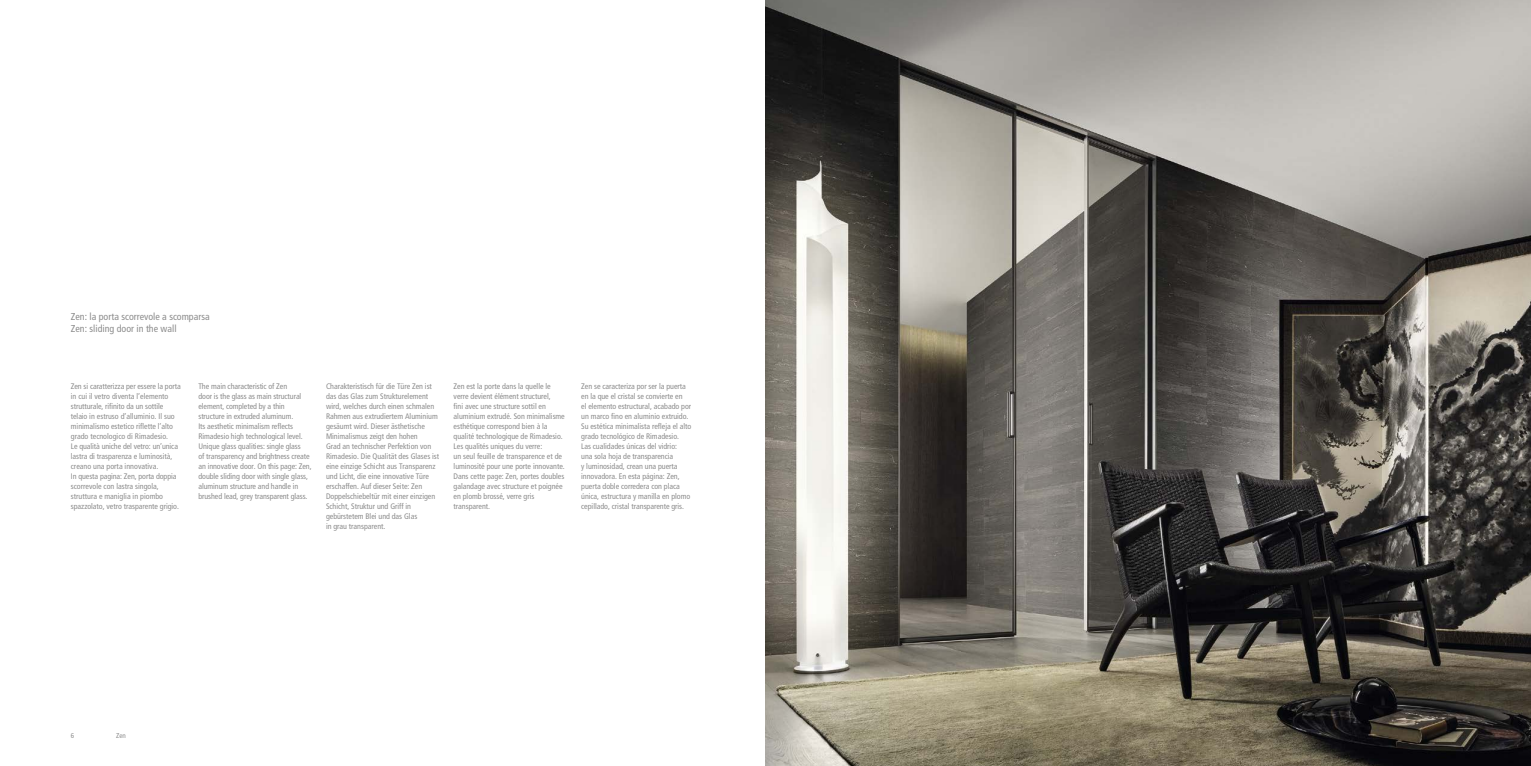
<style>
.page{position:relative;width:1531px;height:766px;background:#fff}
.page>*{position:absolute;margin:0;border:0;box-sizing:border-box;transform-origin:0 0}
.t1{font:condensed 10px/12px "Frutiger";color:#8d8d8d}
.t2{font:condensed 8px/10px "Frutiger";letter-spacing:-.005em;color:#8d8d8d}
.t3{font:condensed 7px "Frutiger";color:#8d8d8d}
</style>
<div class="page">
<img style="left:765px;top:0;width:766px;height:765px">
<p class="t1" style="left:71px;top:310px;width:140px">Zen: la porta scorrevole a scomparsa<br>Zen: sliding door in the wall</p>
<p class="t2" style="left:71px;top:381px;width:111px">Zen si caratterizza per essere la porta in cui il vetro diventa l’elemento strutturale, rifinito da un sottile telaio in estruso d’alluminio. Il suo minimalismo estetico riflette l’alto grado tecnologico di Rimadesio.<br>Le qualità uniche del vetro: un’unica lastra di trasparenza e luminosità, creano una porta innovativa.<br>In questa pagina: Zen, porta doppia scorrevole con lastra singola, struttura e maniglia in piombo spazzolato, vetro trasparente grigio.</p>
<p class="t2" style="left:198px;top:381px;width:115px">The main characteristic of Zen<br>door is the glass as main structural element, completed by a thin structure in extruded aluminum.<br>Its aesthetic minimalism reflects Rimadesio high technological level.<br>Unique glass qualities: single glass<br>of transparency and brightness create an innovative door. On this page: Zen, double sliding door with single glass, aluminum structure and handle in brushed lead, grey transparent glass.</p>
<p class="t2" style="left:326px;top:381px;width:115px">Charakteristisch für die Türe Zen ist das das Glas zum Strukturelement wird, welches durch einen schmalen Rahmen aus extrudiertem Aluminium gesäumt wird. Dieser ästhetische Minimalismus zeigt den hohen<br>Grad an technischer Perfektion von Rimadesio. Die Qualität des Glases ist eine einzige Schicht aus Transparenz und Licht, die eine innovative Türe erschaffen. Auf dieser Seite: Zen Doppelschiebeltür mit einer einzigen Schicht, Struktur und Griff in gebürstetem Blei und das Glas<br>in grau transparent.</p>
<p class="t2" style="left:454px;top:381px;width:113px">Zen est la porte dans la quelle le verre devient élément structurel,<br>fini avec une structure sottil en aluminium extrudé. Son minimalisme esthétique correspond bien à la qualité technologique de Rimadesio.<br>Les qualités uniques du verre:<br>un seul feuille de transparence et de luminosité pour une porte innovante.<br>Dans cette page: Zen, portes doubles galandage avec structure et poignée en plomb brossé, verre gris transparent.</p>
<p class="t2" style="left:581px;top:381px;width:112px">Zen se caracteriza por ser la puerta en la que el cristal se convierte en<br>el elemento estructural, acabado por un marco fino en aluminio extruido.<br>Su estética minimalista refleja el alto grado tecnológico de Rimadesio.<br>Las cualidades únicas del vidrio:<br>una sola hoja de transparencia<br>y luminosidad, crean una puerta innovadora. En esta página: Zen, puerta doble corredera con placa única, estructura y manilla en plomo cepillado, cristal transparente gris.</p>
<p class="t3" style="left:71px;top:731px;width:5px">6</p>
<p class="t3" style="left:116px;top:731px;width:11px">Zen</p>
</div>
